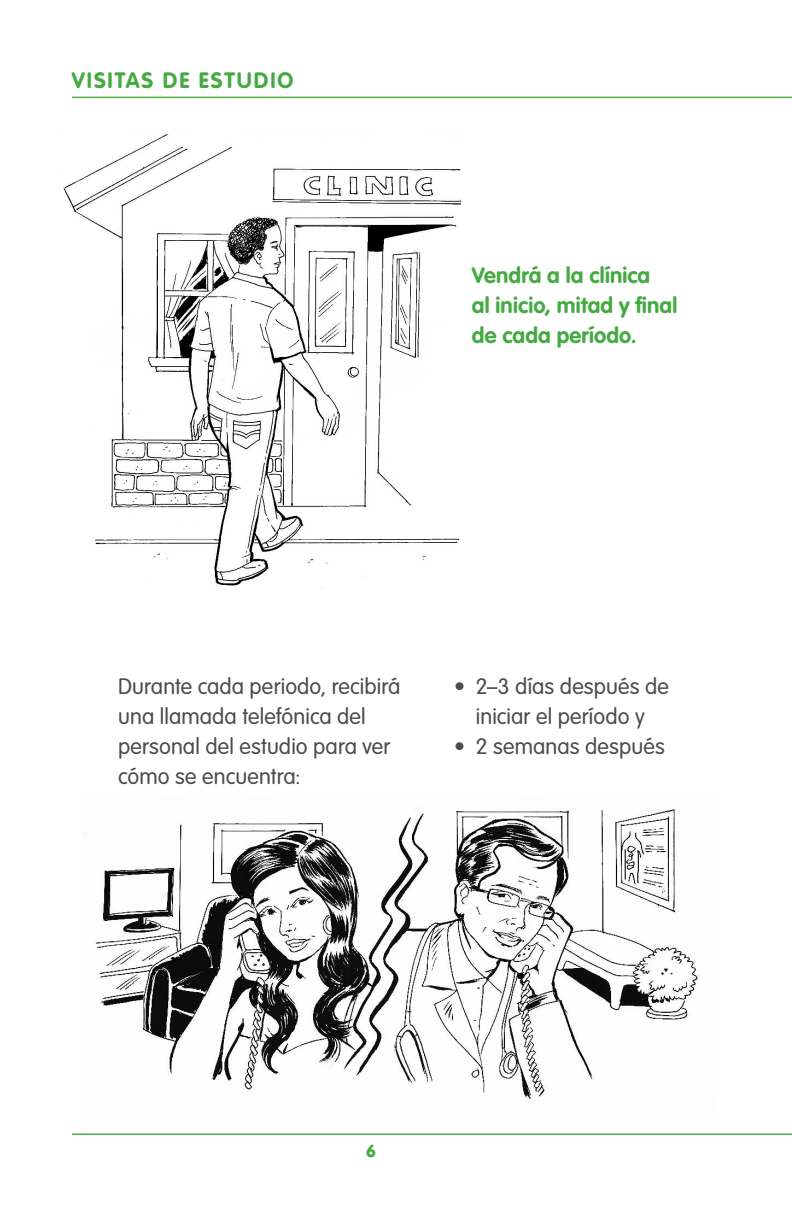
<style>
.page{position:relative;width:792px;height:1224px;background:#fff}
.page>*{position:absolute;margin:0;border:0;box-sizing:border-box;transform-origin:0 0}
.t1{font:300 22px/30px "VAG Rounded";letter-spacing:.005em;color:#4b4c4d}
.t2{font:700 22px/30px "VAG Rounded";letter-spacing:.01em;color:#46aa42}
.t3{font:700 22px "VAG Rounded";letter-spacing:.085em;color:#46aa42}
.t4{font:900 17px "VAG Rounded";color:#46aa42}
</style>
<div class="page">
<hr style="left:72px;top:1134px;width:720px;height:1px;background:#46aa42">
<hr style="left:72px;top:97px;width:720px;height:1px;background:#46aa42">
<img style="left:84px;top:807px;width:614px;height:292px">
<img style="left:63px;top:134px;width:398px;height:456px">
<p class="t3" style="left:72px;top:67px;width:223px">VISITAS DE ESTUDIO</p>
<p class="t2" style="left:472px;top:260px;width:207px">Vendrá a la clínica<br>al inicio, mitad y final de cada período.</p>
<p class="t1" style="left:118px;top:672px;width:284px">Durante cada periodo, recibirá una llamada telefónica del personal del estudio para ver cómo se encuentra:</p>
<p class="t1" style="left:454px;top:672px;width:216px;text-align:center">• 2–3 días después de iniciar el período y</p>
<p class="t1" style="left:454px;top:732px;width:212px">• 2 semanas después</p>
<p class="t4" style="left:366px;top:1141px;width:11px">6</p>
</div>
